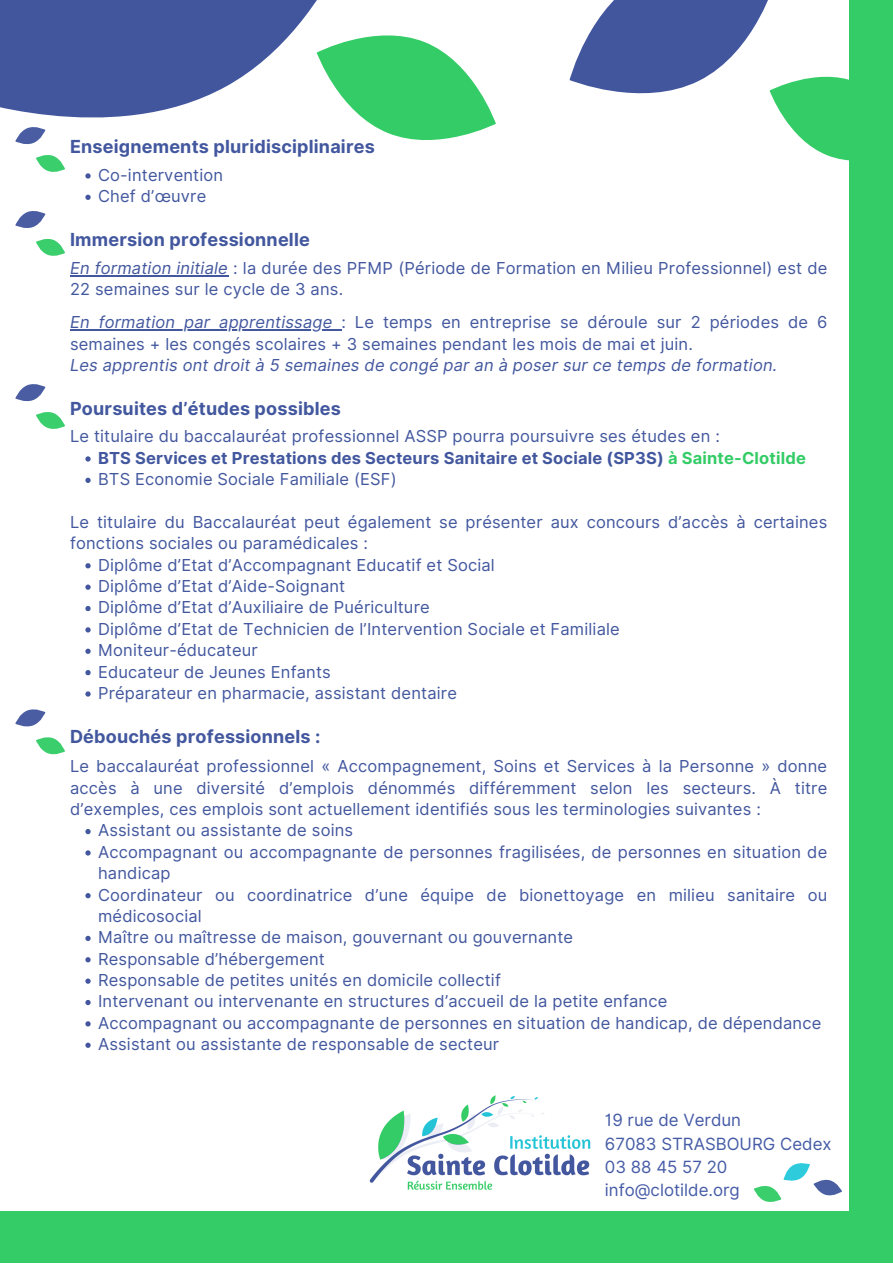
<style>
.page{position:relative;width:893px;height:1264px;background:#fff}
.page>*{position:absolute;margin:0;border:0;box-sizing:border-box;transform-origin:0 0}
.t1{font:700 18px "Inter";letter-spacing:.01em;color:#42579e}
.t2{font:16.8px/23.1px "Inter";color:#455ba6}
.t3{font:16.5px/21.3px "Inter";letter-spacing:.01em;color:#42579e}
.t4{font:700 16.5px/21.3px "Inter";letter-spacing:.01em;color:#42579e}
.t5{font:italic 16.5px "Inter";letter-spacing:.01em;color:#42579e}
.s1{font-style:italic}
.s2{color:#34cc67}
.s3{font-weight:400}
</style>
<div class="page">
<div style="left:0;top:0;width:892px;height:1262px;background:#3c6"></div>
<div style="left:0;top:0;width:848px;height:1210px;background:#fff"></div>
<svg style="left:0;top:0;width:317px;height:195px;fill:#42569e"></svg>
<svg style="left:299px;top:7px;width:197px;height:162px"></svg>
<svg style="left:569px;top:0;width:280px;height:184px"></svg>
<svg style="left:15px;top:211px;width:50px;height:45px"></svg>
<svg style="left:15px;top:709px;width:50px;height:46px"></svg>
<svg style="left:12px;top:122px;width:56px;height:54px"></svg>
<svg style="left:85px;top:173px;width:6px;height:5px"></svg>
<svg style="left:85px;top:195px;width:6px;height:5px"></svg>
<svg style="left:85px;top:456px;width:6px;height:5px"></svg>
<svg style="left:85px;top:477px;width:6px;height:6px"></svg>
<svg style="left:85px;top:563px;width:6px;height:5px"></svg>
<svg style="left:85px;top:584px;width:6px;height:6px"></svg>
<svg style="left:85px;top:606px;width:6px;height:5px"></svg>
<svg style="left:85px;top:627px;width:6px;height:5px"></svg>
<svg style="left:85px;top:648px;width:6px;height:6px"></svg>
<svg style="left:85px;top:670px;width:6px;height:5px"></svg>
<svg style="left:85px;top:691px;width:6px;height:5px"></svg>
<svg style="left:85px;top:829px;width:6px;height:5px"></svg>
<svg style="left:85px;top:850px;width:6px;height:5px"></svg>
<svg style="left:85px;top:893px;width:6px;height:5px"></svg>
<svg style="left:85px;top:935px;width:6px;height:6px"></svg>
<svg style="left:85px;top:957px;width:6px;height:5px"></svg>
<svg style="left:85px;top:978px;width:6px;height:5px"></svg>
<svg style="left:85px;top:1000px;width:6px;height:5px"></svg>
<svg style="left:85px;top:1021px;width:6px;height:5px"></svg>
<svg style="left:85px;top:1042px;width:6px;height:5px"></svg>
<hr style="left:70px;top:275px;width:158px;height:1px;background:#42579e">
<hr style="left:70px;top:329px;width:271px;height:2px;background:#42579e">
<img style="left:369px;top:1095px;width:222px;height:95px">
<svg style="left:754px;top:1163px;width:88px;height:39px"></svg>
<svg style="left:15px;top:384px;width:50px;height:45px"></svg>
<p class="t1" style="left:70px;top:136px;width:306px">Enseignements pluridisciplinaires</p>
<p class="t3" style="left:98px;top:164px;width:127px">Co-intervention<br>Chef d’œuvre</p>
<p class="t1" style="left:70px;top:229px;width:241px">Immersion professionnelle</p>
<p class="t3" style="left:70px;top:257px;width:758px"><span class="s1">En formation initiale</span> : la durée des PFMP (Période de Formation en Milieu Professionnel) est de<br>22 semaines sur le cycle de 3 ans.</p>
<p class="t3" style="left:70px;top:311px;width:759px"><span class="s1">En formation par apprentissage</span> : Le temps en entreprise se déroule sur 2 périodes de 6 semaines + les congés scolaires + 3 semaines pendant les mois de mai et juin.</p>
<p class="t5" style="left:70px;top:355px;width:708px">Les apprentis ont droit à 5 semaines de congé par an à poser sur ce temps de formation.</p>
<p class="t1" style="left:70px;top:398px;width:272px">Poursuites d’études possibles</p>
<p class="t3" style="left:70px;top:426px;width:651px">Le titulaire du baccalauréat professionnel ASSP pourra poursuivre ses études en :</p>
<p class="t4" style="left:98px;top:447px;width:709px">BTS Services et Prestations des Secteurs Sanitaire et Sociale (SP3S) <span class="s2">à Sainte-Clotilde<br></span><span class="s3">BTS Economie Sociale Familiale (ESF)</span></p>
<p class="t3" style="left:70px;top:511px;width:758px">Le titulaire du Baccalauréat peut également se présenter aux concours d’accès à certaines fonctions sociales ou paramédicales :</p>
<p class="t3" style="left:98px;top:554px;width:523px">Diplôme d’Etat d’Accompagnant Educatif et Social<br>Diplôme d’Etat d’Aide-Soignant<br>Diplôme d’Etat d’Auxiliaire de Puériculture<br>Diplôme d’Etat de Technicien de l’Intervention Sociale et Familiale Moniteur-éducateur<br>Educateur de Jeunes Enfants<br>Préparateur en pharmacie, assistant dentaire</p>
<p class="t1" style="left:70px;top:725px;width:252px">Débouchés professionnels :</p>
<p class="t3" style="left:70px;top:755px;width:758px;text-align:justify">Le baccalauréat professionnel « Accompagnement, Soins et Services à la Personne » donne accès à une diversité d’emplois dénommés différemment selon les secteurs. À titre d’exemples, ces emplois sont actuellement identifiés sous les terminologies suivantes :</p>
<p class="t3" style="left:98px;top:819px;width:730px">Assistant ou assistante de soins<br>Accompagnant ou accompagnante de personnes fragilisées, de personnes en situation de handicap<br>Coordinateur ou coordinatrice d’une équipe de bionettoyage en milieu sanitaire ou médicosocial<br>Maître ou maîtresse de maison, gouvernant ou gouvernante<br>Responsable d’hébergement<br>Responsable de petites unités en domicile collectif<br>Intervenant ou intervenante en structures d’accueil de la petite enfance<br>Accompagnant ou accompagnante de personnes en situation de handicap, de dépendance Assistant ou assistante de responsable de secteur</p>
<p class="t2" style="left:605px;top:1108px;width:228px">19 rue de Verdun<br>67083 STRASBOURG Cedex<br>03 88 45 57 20 info@clotilde.org</p>
</div>
